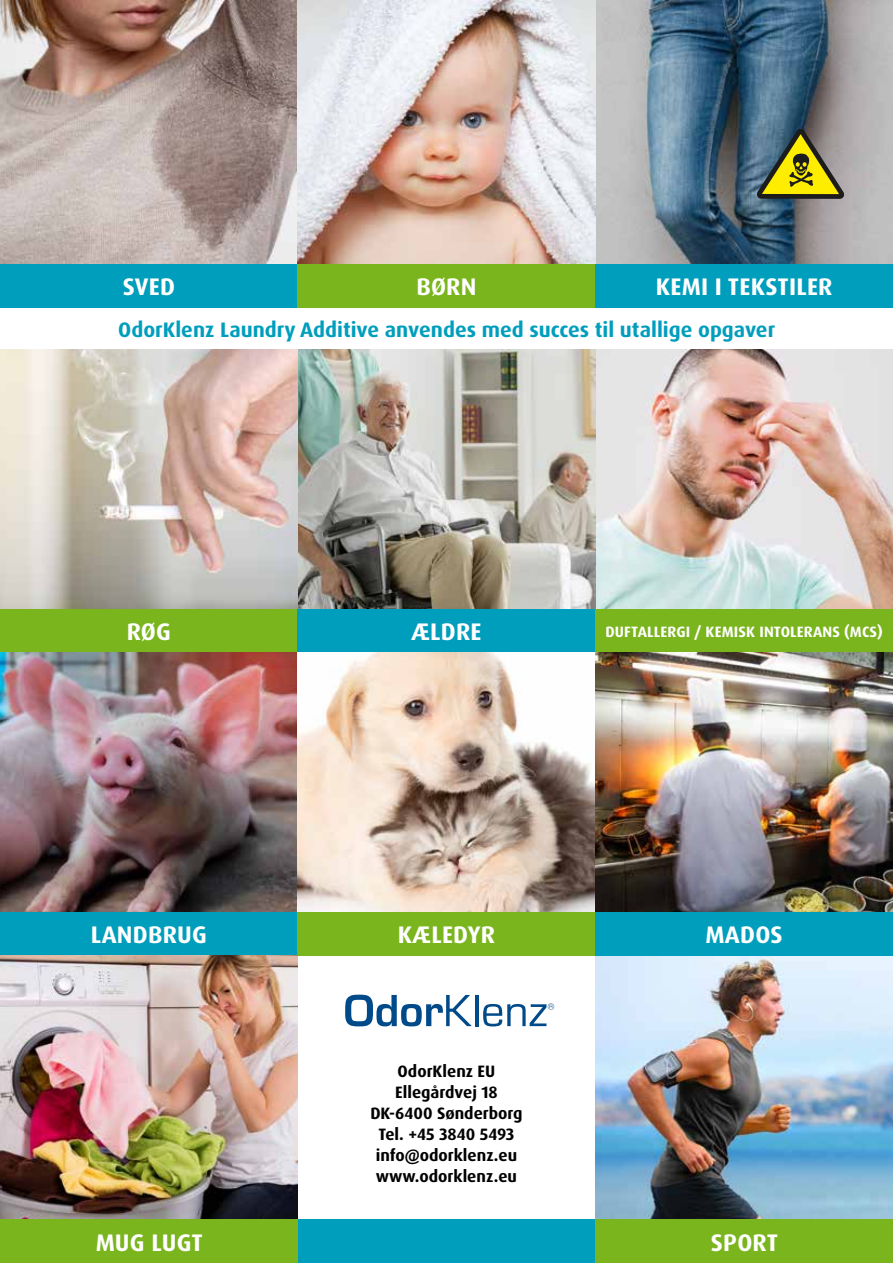
<style>
.page{position:relative;width:893px;height:1263px;background:#fff}
.page>*{position:absolute;margin:0;border:0;box-sizing:border-box;transform-origin:0 0}
.t1{font:700 24px "Dax Pro";letter-spacing:.01em;color:#fff}
.t2{font:700 21px "Dax Pro";color:#009ebd}
.t3{font:700 16.5px/21px "Dax Pro";color:#000;text-align:center}
.t4{font:700 15px "Dax Pro";letter-spacing:.01em;color:#fff}
</style>
<div class="page">
<img style="left:595px;top:350px;width:298px;height:562px">
<img style="left:298px;top:350px;width:297px;height:259px">
<img style="left:595px;top:0;width:298px;height:264px">
<svg style="left:757px;top:129px;width:87px;height:70px;background:#8b8b45"></svg>
<img style="left:595px;top:955px;width:298px;height:264px">
<img style="left:0;top:0;width:298px;height:264px">
<img style="left:298px;top:0;width:297px;height:264px">
<div style="left:0;top:264px;width:298px;height:44px;background:#009ebd"></div>
<div style="left:298px;top:264px;width:297px;height:44px;background:#7ab51d"></div>
<div style="left:595px;top:264px;width:298px;height:44px;background:#009ebd"></div>
<img style="left:0;top:350px;width:298px;height:259px">
<div style="left:0;top:609px;width:298px;height:44px;background:#7ab51d"></div>
<div style="left:298px;top:609px;width:297px;height:44px;background:#009ebd"></div>
<div style="left:595px;top:609px;width:298px;height:44px;background:#7ab51d"></div>
<img style="left:0;top:653px;width:298px;height:259px">
<img style="left:298px;top:653px;width:297px;height:259px">
<div style="left:0;top:912px;width:298px;height:43px;background:#009ebd"></div>
<div style="left:298px;top:912px;width:297px;height:43px;background:#7ab51d"></div>
<div style="left:595px;top:912px;width:298px;height:43px;background:#009ebd"></div>
<img style="left:0;top:955px;width:298px;height:264px">
<div style="left:0;top:1219px;width:298px;height:44px;background:#7ab51d"></div>
<div style="left:298px;top:1219px;width:297px;height:44px;background:#009ebd"></div>
<div style="left:595px;top:1219px;width:298px;height:44px;background:#7ab51d"></div>
<svg style="left:345px;top:995px;width:127px;height:31px"></svg>
<hr style="left:475px;top:995px;width:3px;height:31px;background:#004a8a">
<svg style="left:483px;top:1003px;width:71px;height:23px"></svg>
<h1 class="t1" style="left:123px;top:271px;width:54px">SVED</h1>
<h1 class="t1" style="left:416px;top:271px;width:61px">BØRN</h1>
<h1 class="t1" style="left:656px;top:271px;width:178px">KEMI I TEKSTILER</h1>
<p class="t2" style="left:118px;top:317px;width:658px">OdorKlenz Laundry Additive anvendes med succes til utallige opgaver</p>
<h1 class="t1" style="left:127px;top:616px;width:46px">RØG</h1>
<h1 class="t1" style="left:411px;top:616px;width:72px">ÆLDRE</h1>
<p class="t4" style="left:605px;top:622px;width:279px">DUFTALLERGI / KEMISK INTOLERANS (MCS)</p>
<h1 class="t1" style="left:91px;top:919px;width:118px">LANDBRUG</h1>
<h1 class="t1" style="left:398px;top:919px;width:99px">KÆLEDYR</h1>
<h1 class="t1" style="left:706px;top:919px;width:79px">MADOS</h1>
<p class="t3" style="left:370px;top:1060px;width:154px">OdorKlenz EU<br>Ellegårdvej 18<br>DK-6400 Sønderborg<br>Tel. +45 3840 5493 info@odorklenz.eu www.odorklenz.eu</p>
<h1 class="t1" style="left:96px;top:1227px;width:108px">MUG LUGT</h1>
<h1 class="t1" style="left:711px;top:1227px;width:69px">SPORT</h1>
</div>
